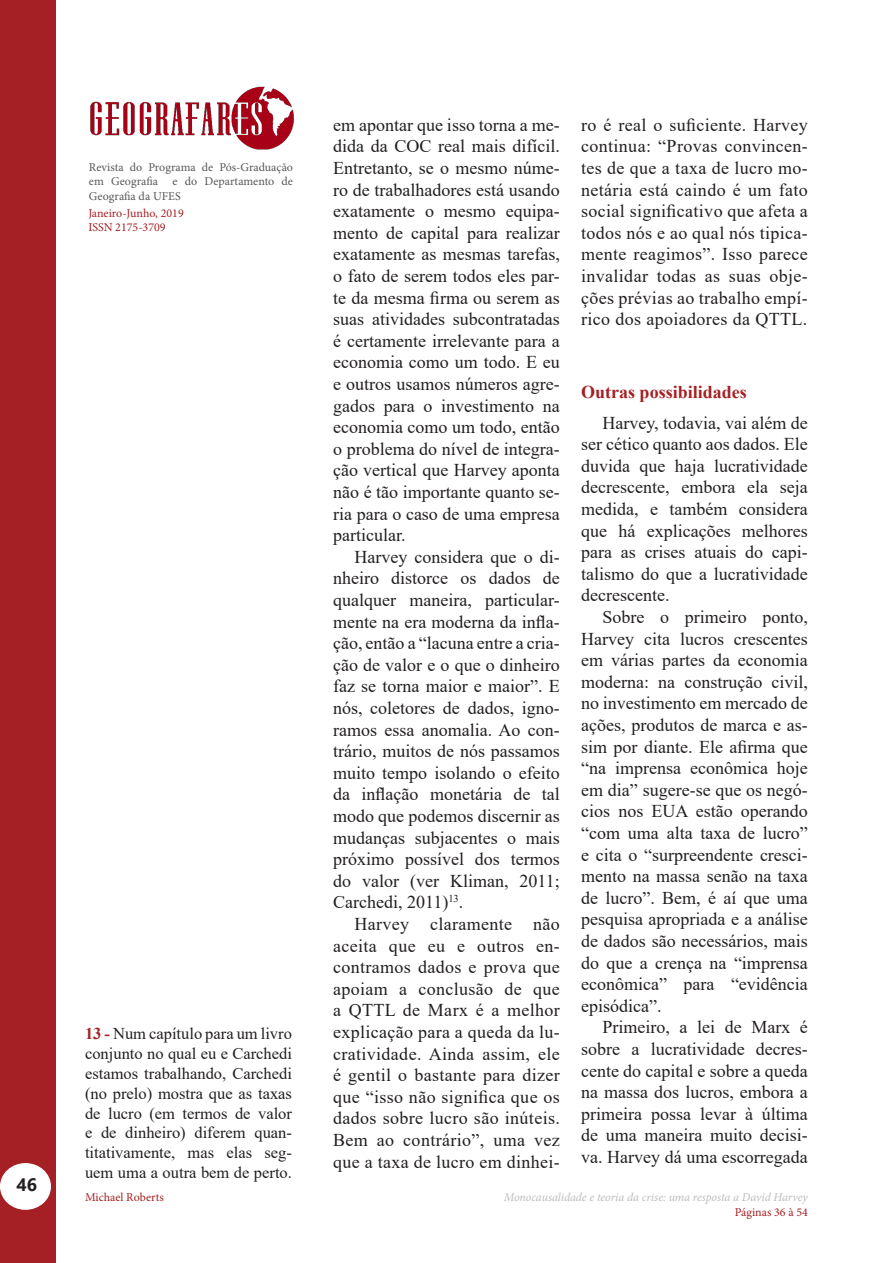
<style>
.page{position:relative;width:893px;height:1263px;background:#fff}
.page>*{position:absolute;margin:0;border:0;box-sizing:border-box;transform-origin:0 0}
.Corpo_do_Texto_Ofici{font:18px/21.6px "Times New Roman";color:#231f20;text-align:justify}
.t1{font:700 18px "Times New Roman";color:#a52024}
.t2{font:700 18px "Segoe UI";color:#231f20}
.t3{font:16.5px/19.8px "Times New Roman";color:#231f20;text-align:justify}
.t4{font:12px/14.4px "Minion Pro";color:#57585a;text-align:justify}
.t5{font:12px/14.4px "Minion Pro";color:#a52024}
.t6{font:italic 12px "Minion Pro";letter-spacing:-.005em;color:#bcbdc0}
.s1{font-weight:700;color:#a52024}
</style>
<div class="page">
<div style="left:0;top:0;width:55px;height:1263px;background:#a52024"></div>
<div style="left:1px;top:1164px;width:49px;height:45px;background:#fff;border-radius:50%"></div>
<div style="left:0;top:1163px;width:51px;height:47px;border:2px solid #fff;border-radius:50%"></div>
<img style="left:90px;top:86px;width:204px;height:64px">
<p class="t2" style="left:16px;top:1168px;width:22px">46</p>
<p class="t4" style="left:89px;top:160px;width:206px">Revista do Programa de Pós-Graduação em Geografia e do Departamento de Geografia da UFES</p>
<p class="t5" style="left:88px;top:206px;width:97px">Janeiro-Junho, 2019<br>ISSN 2175-3709</p>
<p class="t3" style="left:85px;top:1023px;width:208px"><span class="s1">13 -</span> Num capítulo para um livro conjunto no qual eu e Carchedi estamos trabalhando, Carchedi (no prelo) mostra que as taxas de lucro (em termos de valor e de dinheiro) diferem quan&shy;titativamente, mas elas seg&shy;uem uma a outra bem de perto.</p>
<p class="t5" style="left:85px;top:1190px;width:80px">Michael Roberts</p>
<p class="Corpo_do_Texto_Ofici" style="left:333px;top:113px;width:228px">em apontar que isso torna a me&shy;dida da COC real mais difícil.<br>Entretanto, se o mesmo núme&shy;ro de trabalhadores está usando exatamente o mesmo equipa&shy;mento de capital para realizar exatamente as mesmas tarefas, o fato de serem todos eles par&shy;te da mesma firma ou serem as suas atividades subcontratadas é certamente irrelevante para a economia como um todo. E eu e outros usamos números agre&shy;gados para o investimento na economia como um todo, então o problema do nível de integra&shy;ção vertical que Harvey aponta não é tão importante quanto se&shy;ria para o caso de uma empresa particular.</p>
<p class="Corpo_do_Texto_Ofici" style="left:333px;top:545px;width:228px;text-indent:21px">Harvey considera que o di&shy;nheiro distorce os dados de qualquer maneira, particular&shy;mente na era moderna da infla&shy;ção, então a “lacuna entre a cria&shy;ção de valor e o que o dinheiro faz se torna maior e maior”. E nós, coletores de dados, igno&shy;ramos essa anomalia. Ao con&shy;trário, muitos de nós passamos muito tempo isolando o efeito da inflação monetária de tal modo que podemos discernir as mudanças subjacentes o mais próximo possível dos termos do valor (ver Kliman, 2011; Carchedi, 2011)<sup>13</sup>.</p>
<p class="Corpo_do_Texto_Ofici" style="left:333px;top:913px;width:228px;text-indent:21px">Harvey claramente não aceita que eu e outros en&shy;contramos dados e prova que apoiam a conclusão de que a QTTL de Marx é a melhor explicação para a queda da lu&shy;cratividade. Ainda assim, ele é gentil o bastante para dizer que “isso não significa que os dados sobre lucro são inúteis.<br>Bem ao contrário”, uma vez que a taxa de lucro em dinhei-</p>
<p class="Corpo_do_Texto_Ofici" style="left:581px;top:113px;width:228px">ro é real o suficiente. Harvey continua: “Provas convincen&shy;tes de que a taxa de lucro mo&shy;netária está caindo é um fato social significativo que afeta a todos nós e ao qual nós tipica&shy;mente reagimos”. Isso parece invalidar todas as suas obje&shy;ções prévias ao trabalho empí&shy;rico dos apoiadores da QTTL.</p>
<p class="t1" style="left:581px;top:379px;width:167px">Outras possibilidades</p>
<p class="Corpo_do_Texto_Ofici" style="left:581px;top:411px;width:228px;text-indent:21px">Harvey, todavia, vai além de ser cético quanto aos dados. Ele duvida que haja lucratividade decrescente, embora ela seja medida, e também considera que há explicações melhores para as crises atuais do capi&shy;talismo do que a lucratividade decrescente.</p>
<p class="Corpo_do_Texto_Ofici" style="left:581px;top:606px;width:228px;text-indent:21px">Sobre o primeiro ponto, Harvey cita lucros crescentes em várias partes da economia moderna: na construção civil, no investimento em mercado de ações, produtos de marca e as&shy;sim por diante. Ele afirma que “na imprensa econômica hoje em dia” sugere-se que os negó&shy;cios nos EUA estão operando “com uma alta taxa de lucro” e cita o “surpreendente cresci&shy;mento na massa senão na taxa de lucro”. Bem, é aí que uma pesquisa apropriada e a análise de dados são necessários, mais do que a crença na “imprensa econômica” para “evidência episódica”.</p>
<p class="Corpo_do_Texto_Ofici" style="left:581px;top:1016px;width:228px;text-indent:21px">Primeiro, a lei de Marx é sobre a lucratividade decres&shy;cente do capital e sobre a queda na massa dos lucros, embora a primeira possa levar à última de uma maneira muito decisi&shy;va. Harvey dá uma escorregada</p>
<p class="t6" style="left:504px;top:1189px;width:305px">Monocausalidade e teoria da crise: uma resposta a David Harvey</p>
<p class="t5" style="left:735px;top:1205px;width:75px">Páginas 36 à 54</p>
</div>
